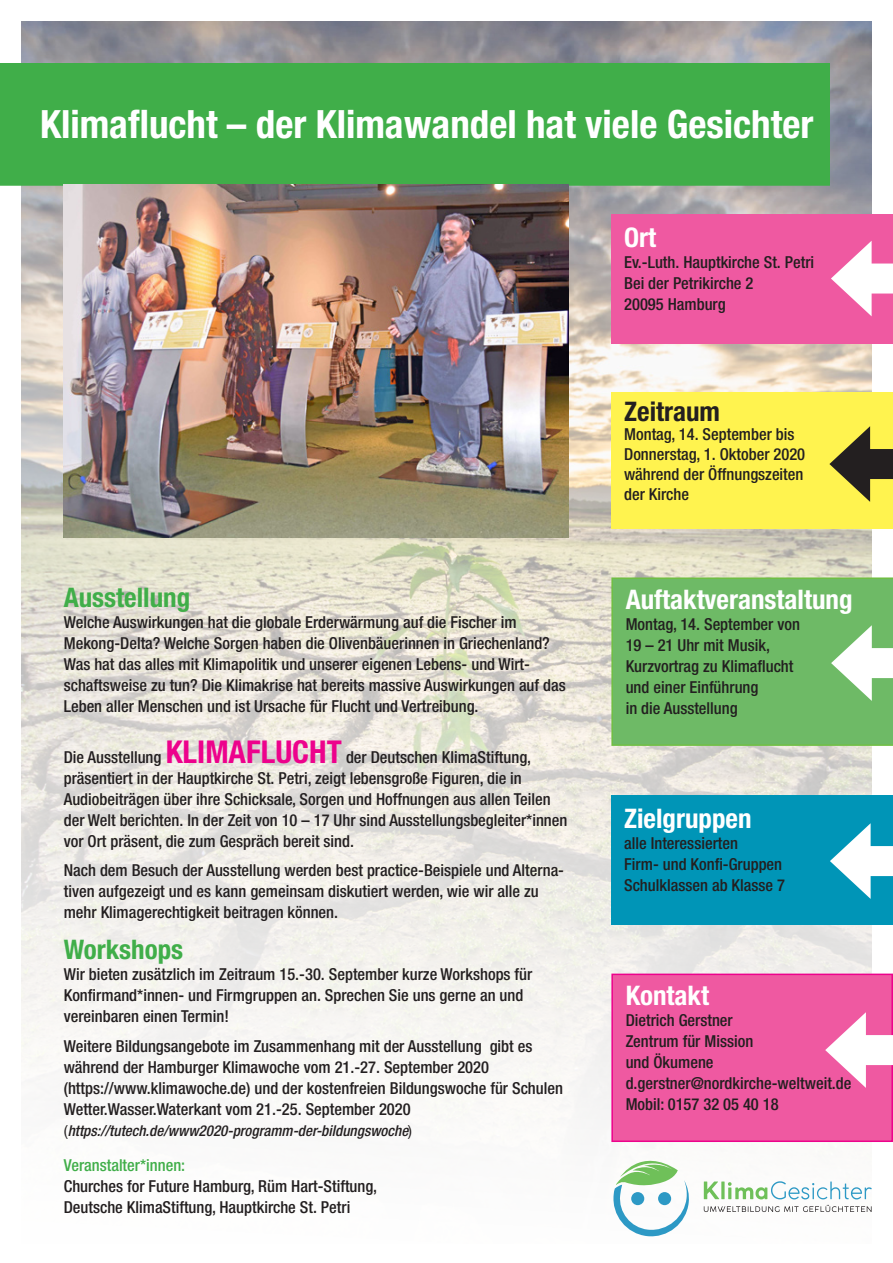
<style>
.page{position:relative;width:893px;height:1263px;background:#fff}
.page>*{position:absolute;margin:0;border:0;box-sizing:border-box;transform-origin:0 0}
.t1{font:700 condensed 39px "Helvetica Neue LT Pro";color:#fff}
.t2{font:700 condensed 27px "Helvetica Neue LT Pro";color:#fff}
.t3{font:700 condensed 27px "Helvetica Neue LT Pro";color:#40ae49}
.t4{font:700 condensed 27px "Helvetica Neue LT Pro";color:#231f20}
.t5{font:500 condensed 16.5px/21px "Helvetica Neue LT Pro";color:#231f20}
.t6{font:500 condensed 16.5px "Helvetica Neue LT Pro";color:#40ae49}
.t7{font:italic 500 condensed 15px "Helvetica Neue LT Pro";color:#231f20}
.s1{font-weight:700;font-size:31.5px;color:#ed028c}
.s2{font-weight:400;font-style:normal;font-stretch:normal}
</style>
<div class="page">
<img style="left:21px;top:21px;width:851px;height:1192px">
<div style="left:0;top:63px;width:830px;height:123px;background:#40ae49"></div>
<img style="left:64px;top:185px;width:504px;height:353px">
<div style="left:611px;top:214px;width:282px;height:129px;background:#ef59a1"></div>
<div style="left:857px;top:264px;width:36px;height:30px;background:#fff"></div>
<svg style="left:831px;top:241px;width:41px;height:75px"></svg>
<div style="left:611px;top:392px;width:282px;height:136px;background:#fff34f"></div>
<div style="left:856px;top:449px;width:37px;height:30px;background:#231f20"></div>
<svg style="left:829px;top:426px;width:41px;height:76px"></svg>
<div style="left:611px;top:577px;width:282px;height:169px;background:#6eba66"></div>
<div style="left:858px;top:648px;width:35px;height:30px;background:#fff"></div>
<svg style="left:831px;top:625px;width:41px;height:76px"></svg>
<div style="left:611px;top:795px;width:282px;height:129px;background:#0095b7"></div>
<div style="left:856px;top:846px;width:37px;height:30px;background:#fff"></div>
<svg style="left:830px;top:823px;width:41px;height:76px"></svg>
<div style="left:612px;top:974px;width:280px;height:167px;background:#ef59a1"></div>
<div style="left:611px;top:973px;width:282px;height:169px;border:2px solid #ed028c"></div>
<div style="left:852px;top:1035px;width:41px;height:30px;background:#fff"></div>
<svg style="left:825px;top:1012px;width:41px;height:76px"></svg>
<svg style="left:704px;top:1181px;width:168px;height:18px"></svg>
<svg style="left:704px;top:1205px;width:167px;height:7px"></svg>
<svg style="left:611px;top:1159px;width:79px;height:78px"></svg>
<h1 class="t1" style="left:40px;top:101px;width:775px">Klimaflucht – der Klimawandel hat viele Gesichter</h1>
<h2 class="t2" style="left:624px;top:221px;width:33px">Ort</h2>
<p class="t5" style="left:624px;top:251px;width:192px">Ev.-Luth. Hauptkirche St. Petri<br>Bei der Petrikirche 2<br>20095 Hamburg</p>
<h2 class="t3" style="left:64px;top:581px;width:128px">Ausstellung</h2>
<p class="t5" style="left:64px;top:612px;width:503px">Welche Auswirkungen hat die globale Erderwärmung auf die Fischer im Mekong-Delta? Welche Sorgen haben die Olivenbäuerinnen in Griechenland?<br>Was hat das alles mit Klimapolitik und unserer eigenen Lebens- und Wirt&shy;schaftsweise zu tun? Die Klimakrise hat bereits massive Auswirkungen auf das Leben aller Menschen und ist Ursache für Flucht und Vertreibung.</p>
<p class="t5" style="left:64px;top:746px;width:505px">Die Ausstellung <span class="s1">KLIMAFLUCHT</span> der Deutschen KlimaStiftung, präsentiert in der Hauptkirche St. Petri, zeigt lebensgroße Figuren, die in Audiobeiträgen über ihre Schicksale, Sorgen und Hoffnungen aus allen Teilen der Welt berichten. In der Zeit von 10 – 17 Uhr sind Ausstellungsbegleiter*innen vor Ort präsent, die zum Gespräch bereit sind.</p>
<p class="t5" style="left:64px;top:860px;width:502px">Nach dem Besuch der Ausstellung werden best practice-Beispiele und Alterna&shy;tiven aufgezeigt und es kann gemeinsam diskutiert werden, wie wir alle zu mehr Klimagerechtigkeit beitragen können.</p>
<h2 class="t3" style="left:64px;top:933px;width:121px">Workshops</h2>
<p class="t5" style="left:64px;top:963px;width:470px">Wir bieten zusätzlich im Zeitraum 15.-30. September kurze Workshops für<br>Konfirmand*innen- und Firmgruppen an. Sprechen Sie uns gerne an und vereinbaren einen Termin!</p>
<p class="t5" style="left:64px;top:1035px;width:501px">Weitere Bildungsangebote im Zusammenhang mit der Ausstellung gibt es während der Hamburger Klimawoche vom 21.-27. September 2020 (https://www.klimawoche.de) und der kostenfreien Bildungswoche für Schulen Wetter.Wasser.Waterkant vom 21.-25. September 2020</p>
<p class="t7" style="left:64px;top:1121px;width:350px"><span class="s2">(</span>https://tutech.de/www2020-programm-der-bildungswoche<span class="s2">)</span></p>
<p class="t6" style="left:64px;top:1155px;width:123px">Veranstalter*innen:</p>
<p class="t5" style="left:64px;top:1175px;width:315px">Churches for Future Hamburg, Rüm Hart-Stiftung,<br>Deutsche KlimaStiftung, Hauptkirche St. Petri</p>
<h2 class="t4" style="left:624px;top:395px;width:97px">Zeitraum</h2>
<p class="t5" style="left:624px;top:424px;width:183px;line-height:19.8px">Montag, 14. September bis<br>Donnerstag, 1. Oktober 2020 während der Öffnungszeiten der Kirche</p>
<h2 class="t2" style="left:626px;top:583px;width:228px">Auftaktveranstaltung</h2>
<p class="t5" style="left:626px;top:613px;width:176px">Montag, 14. September von<br>19 – 21 Uhr mit Musik,<br>Kurzvortrag zu Klimaflucht und einer Einführung<br>in die Ausstellung</p>
<h2 class="t2" style="left:624px;top:802px;width:129px">Zielgruppen</h2>
<p class="t5" style="left:624px;top:832px;width:162px">alle Interessierten<br>Firm- und Konfi-Gruppen<br>Schulklassen ab Klasse 7</p>
<h2 class="t2" style="left:626px;top:979px;width:85px">Kontakt</h2>
<p class="t5" style="left:626px;top:1009px;width:227px">Dietrich Gerstner<br>Zentrum für Mission<br>und Ökumene d.gerstner@nordkirche-weltweit.de<br>Mobil: 0157 32 05 40 18</p>
</div>
